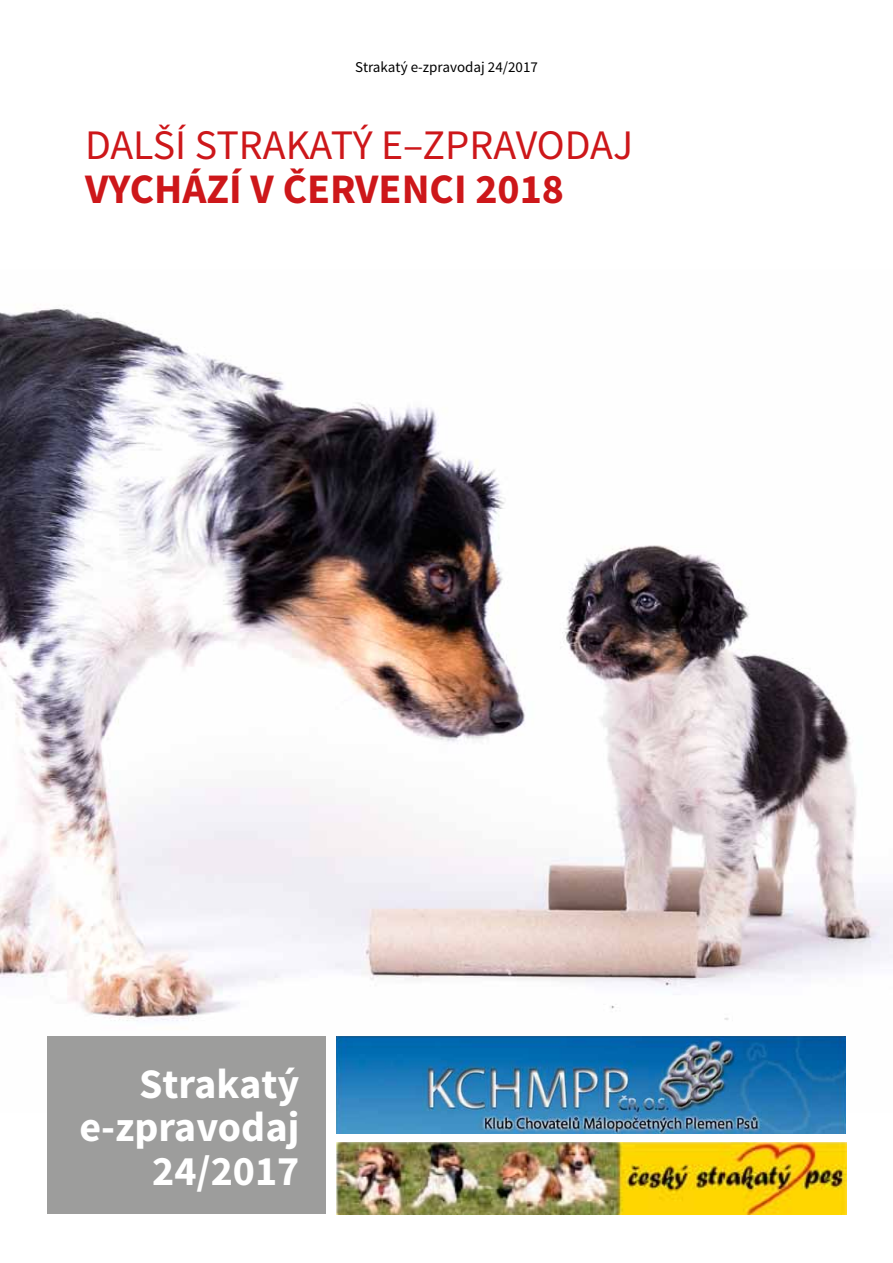
<style>
.page{position:relative;width:893px;height:1263px;background:#fff}
.page>*{position:absolute;margin:0;border:0;box-sizing:border-box;transform-origin:0 0}
.t1{font:700 42px/43.5px "Source Sans Pro";color:#fff;text-align:right}
.t2{font:42px "Source Sans Pro";letter-spacing:-.005em;color:#cd171a}
.t3{font:700 42px "Source Sans Pro";color:#cd171a}
.t4{font:15px "Source Sans Pro";color:#000}
</style>
<div class="page">
<img style="left:0;top:305px;width:893px;height:807px">
<img style="left:337px;top:1142px;width:509px;height:72px">
<img style="left:337px;top:1036px;width:508px;height:98px">
<div style="left:48px;top:1036px;width:278px;height:178px;background:#9d9d9c"></div>
<p class="t4" style="left:355px;top:58px;width:184px">STRAKATÝ E-ZPRAVODAJ 24/2017</p>
<p class="t2" style="left:85px;top:119px;width:178px">DALŠ Í STRAKA</p>
<p class="t2" style="left:331px;top:119px;width:116px">TÝ E–ZPRAV</p>
<p class="t2" style="left:537px;top:119px;width:74px">ODAJ</p>
<p class="t3" style="left:85px;top:162px;width:481px">vychází v červenci 2018</p>
<p class="t1" style="left:79px;top:1064px;width:222px">Strakatý e-zpravodaj<br>24/2017</p>
</div>
